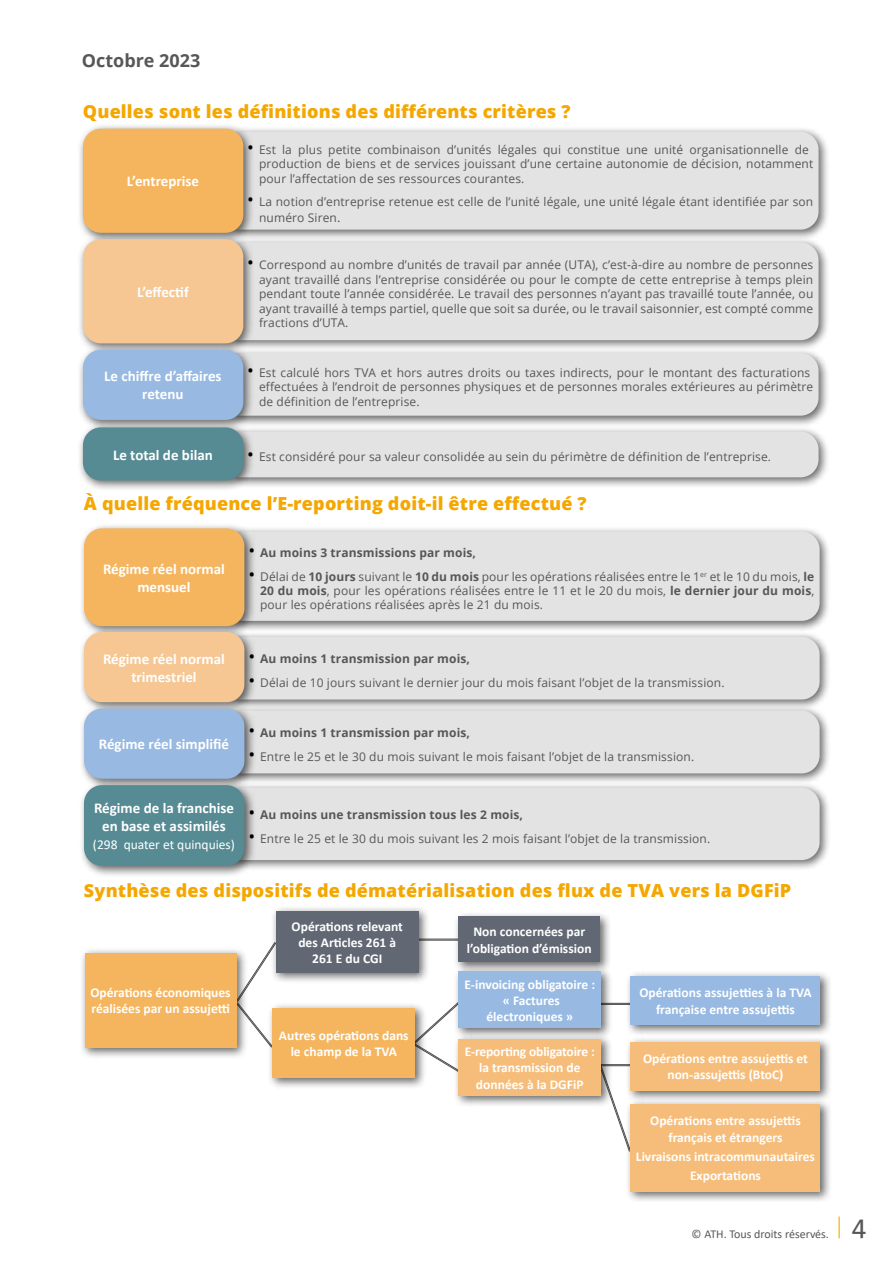
<style>
.page{position:relative;width:893px;height:1263px;background:#fff}
.page>*{position:absolute;margin:0;border:0;box-sizing:border-box;transform-origin:0 0}
.t1{font:27.45px "Alber";color:#575756}
.t2{font:800 18px "Open Sans";letter-spacing:.01em;color:#f4a700}
.t3{font:700 18px "Open Sans";color:#575756}
.t4{font:700 15px/18px "Calibri";color:#fff;text-align:center}
.t5{font:700 13.5px/16.2px "Calibri";color:#fff;text-align:center}
.t6{font:13.5px "Calibri";color:#fff}
.t7{font:12px/14.4px "Open Sans";letter-spacing:.01em;color:#575756}
.t8{font:700 12px "Open Sans";letter-spacing:.01em;color:#575756}
.t9{font:12px "Calibri";color:#575756}
.s1{font-size:18px;color:#000}
.s2{font-size:12.75px}
.s3{font-weight:400;font-size:18px;color:#000}
.s4{font-weight:700}
</style>
<div class="page">
<hr style="left:838px;top:1216px;width:2px;height:22px;background:#f4a700">
<div style="left:230px;top:127px;width:600px;height:114px;background:#000;opacity:.6"></div>
<div style="left:255px;top:132px;width:564px;height:98px;background:#e3e3e3"></div>
<div style="left:78px;top:124px;width:177px;height:120px;background:#000;opacity:.6"></div>
<div style="left:83px;top:129px;width:160px;height:104px;background:#f5b55f;border-radius:18px"></div>
<div style="left:230px;top:237px;width:600px;height:114px;background:#000;opacity:.6"></div>
<div style="left:255px;top:242px;width:564px;height:98px;background:#e3e3e3"></div>
<div style="left:78px;top:234px;width:177px;height:120px;background:#000;opacity:.6"></div>
<div style="left:83px;top:239px;width:160px;height:104px;background:#f6c793;border-radius:18px"></div>
<div style="left:230px;top:348px;width:600px;height:79px;background:#000;opacity:.6"></div>
<div style="left:255px;top:353px;width:564px;height:63px;background:#e3e3e3"></div>
<div style="left:78px;top:345px;width:177px;height:87px;background:#000;opacity:.6"></div>
<div style="left:83px;top:350px;width:160px;height:70px;background:#97b9e2;border-radius:18px"></div>
<div style="left:230px;top:427px;width:600px;height:61px;background:#000;opacity:.6"></div>
<div style="left:255px;top:432px;width:564px;height:45px;background:#e3e3e3"></div>
<div style="left:78px;top:422px;width:177px;height:69px;background:#000;opacity:.6"></div>
<div style="left:83px;top:427px;width:160px;height:53px;background:#568b94;border-radius:18px"></div>
<div style="left:231px;top:527px;width:600px;height:105px;background:#000;opacity:.6"></div>
<div style="left:256px;top:531px;width:564px;height:90px;background:#e3e3e3"></div>
<div style="left:79px;top:523px;width:177px;height:114px;background:#000;opacity:.6"></div>
<div style="left:84px;top:528px;width:160px;height:98px;background:#f5b55f;border-radius:18px"></div>
<div style="left:231px;top:632px;width:600px;height:79px;background:#000;opacity:.6"></div>
<div style="left:256px;top:637px;width:564px;height:62px;background:#e3e3e3"></div>
<div style="left:79px;top:627px;width:177px;height:87px;background:#000;opacity:.6"></div>
<div style="left:84px;top:632px;width:160px;height:70px;background:#f6c793;border-radius:18px"></div>
<div style="left:231px;top:706px;width:600px;height:79px;background:#000;opacity:.6"></div>
<div style="left:256px;top:711px;width:564px;height:62px;background:#e3e3e3"></div>
<div style="left:79px;top:704px;width:177px;height:87px;background:#000;opacity:.6"></div>
<div style="left:84px;top:708px;width:160px;height:71px;background:#97b9e2;border-radius:18px"></div>
<div style="left:231px;top:783px;width:600px;height:88px;background:#000;opacity:.6"></div>
<div style="left:256px;top:788px;width:564px;height:72px;background:#e3e3e3"></div>
<div style="left:79px;top:780px;width:177px;height:98px;background:#000;opacity:.6"></div>
<div style="left:84px;top:785px;width:160px;height:81px;background:#568b94;border-radius:18px"></div>
<svg style="left:612px;top:1064px;width:13px;height:76px"></svg>
<hr style="left:593px;top:1003px;width:58px;height:1px;background:#4a4a49">
<hr style="left:593px;top:1004px;width:58px;height:1px;background:#4a4a49">
<svg style="left:426px;top:1006px;width:27px;height:63px"></svg>
<svg style="left:247px;top:947px;width:24px;height:95px"></svg>
<hr style="left:413px;top:939px;width:68px;height:1px;background:#4a4a49">
<hr style="left:413px;top:940px;width:68px;height:1px;background:#4a4a49">
<div style="left:271px;top:906px;width:159px;height:78px;background:#000;opacity:.6"></div>
<div style="left:276px;top:911px;width:142px;height:62px;background:#616773"></div>
<div style="left:79px;top:947px;width:168px;height:113px;background:#000;opacity:.6"></div>
<div style="left:85px;top:952px;width:151px;height:95px;background:#f5b55f"></div>
<div style="left:453px;top:911px;width:158px;height:63px;background:#000;opacity:.6"></div>
<div style="left:459px;top:916px;width:141px;height:46px;background:#616773"></div>
<div style="left:267px;top:1003px;width:159px;height:87px;background:#000;opacity:.6"></div>
<div style="left:273px;top:1008px;width:142px;height:70px;background:#f5b55f"></div>
<div style="left:453px;top:966px;width:159px;height:74px;background:#000;opacity:.6"></div>
<div style="left:459px;top:972px;width:142px;height:56px;background:#97b9e2"></div>
<div style="left:453px;top:1034px;width:159px;height:73px;background:#000;opacity:.6"></div>
<div style="left:459px;top:1039px;width:142px;height:56px;background:#f6bd7a"></div>
<div style="left:625px;top:970px;width:207px;height:66px;background:#000;opacity:.6"></div>
<div style="left:631px;top:976px;width:189px;height:49px;background:#97b9e2"></div>
<div style="left:625px;top:1036px;width:207px;height:66px;background:#000;opacity:.6"></div>
<div style="left:631px;top:1041px;width:189px;height:49px;background:#f6bd7a"></div>
<div style="left:625px;top:1098px;width:207px;height:104px;background:#000;opacity:.6"></div>
<div style="left:631px;top:1104px;width:189px;height:87px;background:#f6bd7a"></div>
<h2 class="t3" style="left:82px;top:48px;width:120px">Octobre 2023</h2>
<h2 class="t2" style="left:83px;top:98px;width:489px">Quelles sont les définitions des différents critères ?</h2>
<p class="t7" style="left:259px;top:142px;width:556px;text-indent:-12px"><span class="s1">•</span> Est la plus petite combinaison d’unités légales qui constitue une unité organisationnelle de production de biens et de services jouissant d’une certaine autonomie de décision, notamment pour l’affectation de ses ressources courantes.</p>
<p class="t7" style="left:259px;top:194px;width:556px;line-height:15.3px;text-indent:-12px"><span class="s1">•</span> La notion d’entreprise retenue est celle de l’unité légale, une unité légale étant identifiée par son numéro Siren<span class="s2">.</span></p>
<p class="t4" style="left:127px;top:172px;width:74px">L’entreprise</p>
<p class="t4" style="left:137px;top:283px;width:53px">L’effectif</p>
<p class="t4" style="left:104px;top:367px;width:119px">Le chiffre d’affaires retenu</p>
<p class="t7" style="left:259px;top:257px;width:556px;text-align:justify;text-indent:-12px"><span class="s1">•</span> Correspond au nombre d’unités de travail par année (UTA), c’est-à-dire au nombre de personnes ayant travaillé dans l’entreprise considérée ou pour le compte de cette entreprise à temps plein pendant toute l’année considérée. Le travail des personnes n’ayant pas travaillé toute l’année, ou ayant travaillé à temps partiel, quelle que soit sa durée, ou le travail saisonnier, est compté comme fractions d’UTA.</p>
<p class="t7" style="left:259px;top:365px;width:556px;text-indent:-12px"><span class="s1">•</span> Est calculé hors TVA et hors autres droits ou taxes indirects, pour le montant des facturations effectuées à l’endroit de personnes physiques et de personnes morales extérieures au périmètre de définition de l’entreprise.</p>
<p class="t4" style="left:113px;top:445px;width:101px">Le total de bilan</p>
<p class="t7" style="left:247px;top:449px;width:525px"><span class="s1">•</span> Est considéré pour sa valeur consolidée au sein du périmètre de définition de l’entreprise.</p>
<h2 class="t2" style="left:84px;top:490px;width:504px">À quelle fréquence l’E-reporting doit-il être effectué ?</h2>
<p class="t8" style="left:248px;top:544px;width:229px"><span class="s3">•</span> Au moins 3 transmissions par mois,</p>
<p class="t7" style="left:260px;top:569px;width:556px;text-align:justify;text-indent:-12px"><span class="s1">•</span> Délai de <span class="s4">10 jours</span> suivant le <span class="s4">10 du mois</span> pour les opérations réalisées entre le 1<sup>er</sup> et le 10 du mois, <span class="s4">le 20 du mois</span>, pour les opérations réalisées entre le 11 et le 20 du mois, <span class="s4">le dernier jour du mois</span>, pour les opérations réalisées après le 21 du mois.</p>
<p class="t4" style="left:103px;top:560px;width:123px">Régime réel normal mensuel</p>
<p class="t4" style="left:103px;top:649px;width:123px">Régime réel normal trimestriel</p>
<p class="t4" style="left:99px;top:735px;width:132px">Régime réel simplifié</p>
<p class="t8" style="left:248px;top:650px;width:223px"><span class="s3">•</span> Au moins 1 transmission par mois,</p>
<p class="t7" style="left:248px;top:675px;width:478px"><span class="s1">•</span> Délai de 10 jours suivant le dernier jour du mois faisant l’objet de la transmission.</p>
<p class="t8" style="left:248px;top:724px;width:223px"><span class="s3">•</span> Au moins 1 transmission par mois,</p>
<p class="t7" style="left:248px;top:749px;width:447px"><span class="s1">•</span> Entre le 25 et le 30 du mois suivant le mois faisant l’objet de la transmission.</p>
<p class="t4" style="left:94px;top:799px;width:141px">Régime de la franchise en base et assimilés</p>
<p class="t6" style="left:93px;top:835px;width:144px">(298 quater et quinquies)</p>
<h2 class="t2" style="left:84px;top:877px;width:709px">Synthèse des dispositifs de dématérialisation des flux de TVA vers la DGFiP</h2>
<p class="t5" style="left:292px;top:918px;width:113px">Opérations relevant des Articles 261 à<br>261 E du CGI</p>
<p class="t5" style="left:90px;top:984px;width:142px;text-align:left">Opérations économiques réalisées par un assujetti</p>
<p class="t8" style="left:248px;top:806px;width:276px"><span class="s3">•</span> Au moins une transmission tous les 2 mois,</p>
<p class="t7" style="left:248px;top:831px;width:463px"><span class="s1">•</span> Entre le 25 et le 30 du mois suivant les 2 mois faisant l’objet de la transmission.</p>
<p class="t5" style="left:467px;top:923px;width:126px">Non concernées par l’obligation d’émission</p>
<p class="t5" style="left:465px;top:976px;width:132px">E-invoicing obligatoire : « Factures électroniques »</p>
<p class="t5" style="left:465px;top:1043px;width:131px">E-reporting obligatoire : la transmission de données à la DGFiP</p>
<p class="t5" style="left:639px;top:984px;width:174px">Opérations assujetties à la TVA française entre assujettis</p>
<p class="t5" style="left:643px;top:1050px;width:166px">Opérations entre assujettis et non-assujettis (BtoC)</p>
<p class="t5" style="left:650px;top:1112px;width:152px">Opérations entre assujettis français et étrangers</p>
<p class="t5" style="left:636px;top:1146px;width:181px;line-height:19.2px">Livraisons intracommunautaires<br>Exportations</p>
<p class="t5" style="left:279px;top:1027px;width:131px">Autres opérations dans le champ de la TVA</p>
<p class="t9" style="left:692px;top:1226px;width:139px">© ATH. Tous droits réservés.</p>
<h1 class="t1" style="left:851px;top:1212px;width:16px">4</h1>
</div>
